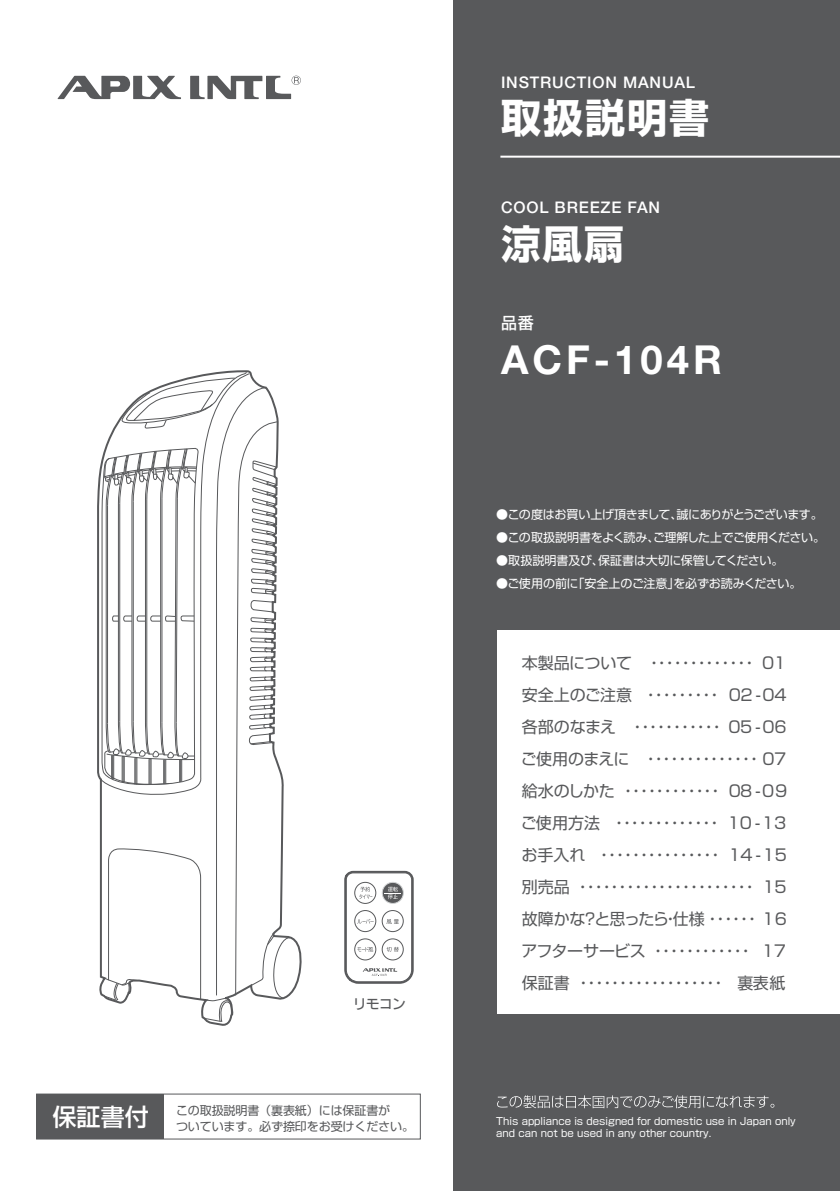
<style>
.page{position:relative;width:840px;height:1191px;background:#fff}
.page>*{position:absolute;margin:0;border:0;box-sizing:border-box;transform-origin:0 0}
.t1{font:700 40px "Helvetica Neue LT Std";letter-spacing:.1em;color:#fff}
.t2{font:40px "Shin Go Pro Bold 90 pv RKSJ H";letter-spacing:.05em;color:#fff}
.t3{font:39.6px "Shin Go Pro Bold 90 pv RKSJ H";color:#fff}
.t4{font:16px/32px "Shin Go Pro Regular 90 pv RKSJ H";letter-spacing:-.01em;color:#58595b;text-align:justify}
.t5{font:500 16px "Helvetica Neue LT Std";letter-spacing:.05em;color:#fff}
.t6{font:16px "Shin Go Pro Medium 90 pv RKSJ H";color:#fff}
.t7{font:14px "Rodin Cattleya Pro DB 90 pv RKSJ H";color:#58595b}
.t8{font:12px "Shin Go Pro Regular 90 pv RKSJ H";letter-spacing:-.03em;color:#fff}
.t9{font:12px/16px "Shin Go Pro Regular 90 pv RKSJ H";letter-spacing:-.01em;color:#58595b}
.t10{font:12px "Shin Go Pro Regular 90 pv RKSJ H";letter-spacing:-.01em;color:#fff}
.t11{font:10px/12px "Shin Go Pro Regular 90 pv RKSJ H";color:#fff}
</style>
<div class="page">
<div style="left:453px;top:0;width:386px;height:1191px;background:#58595b"></div>
<div style="left:497px;top:630px;width:342px;height:383px;background:#fff"></div>
<hr style="left:500px;top:156px;width:339px;height:2px;background:#fff">
<svg style="left:497px;top:1095px;width:277px;height:13px"></svg>
<svg style="left:57px;top:76px;width:124px;height:23px"></svg>
<svg style="left:190px;top:76px;width:111px;height:23px"></svg>
<div style="left:37px;top:1094px;width:127px;height:45px;background:#58595b"></div>
<svg style="left:97px;top:370px;width:205px;height:626px"></svg>
<svg style="left:101px;top:371px;width:190px;height:655px"></svg>
<svg style="left:344px;top:870px;width:70px;height:114px"></svg>
<p class="t7" style="left:352px;top:998px;width:55px">リモコン</p>
<p class="t9" style="left:53px;top:1103px;width:363px;text-indent:123px">この取扱説明書（裏表紙）には保証書が<sup>保証書付</sup> ついています。必ず捺印をお受けください。</p>
<p class="t5" style="left:501px;top:73px;width:195px">INSTRUCTION MANUAL</p>
<p class="t2" style="left:501px;top:103px;width:210px">取扱説明書</p>
<p class="t5" style="left:501px;top:198px;width:160px">COOL BREEZE FAN</p>
<p class="t3" style="left:501px;top:229px;width:124px">涼風扇</p>
<p class="t6" style="left:501px;top:317px;width:34px">品番</p>
<p class="t1" style="left:501px;top:336px;width:222px">ACF-104R</p>
<p class="t8" style="left:496px;top:510px;width:328px">●この度はお買い上げ頂きまして、誠にありがとうございます。</p>
<p class="t8" style="left:496px;top:533px;width:330px">●この取扱説明書をよく読み、ご理解した上でご使用ください。</p>
<p class="t10" style="left:496px;top:556px;width:288px">●取扱説明書及び、保証書は大切に保管してください。</p>
<p class="t8" style="left:496px;top:579px;width:306px">●ご使用の前に「安全上のご注意」を必ずお読みください。</p>
<p class="t4" style="left:520px;top:649px;width:268px">本製品について　・・・・・・・・・・・・・ 01安全上のご注意　・・・・・・・・・ 02 -04各部のなまえ　・・・・・・・・・・・ 05 -06ご使用のまえに　・・・・・・・・・・・・・・ 07給水のしかた・・・・・・・・・・・・ 08 -09ご使用方法　・・・・・・・・・・・・・ 10 -1 3お手入れ　・・・・・・・・・・・・・・・ 14 -1 5別売品 ・・・・・・・・・・・・・・・・・・・・・・ 1 5故障かな？と思ったら・仕様 ・・・・・・　1 6アフターサービス ・・・・・・・・・・・・ 1 7保証書 ・・・・・・・・・・・・・・・・・・　裏表紙</p>
<p class="t11" style="left:496px;top:1116px;width:301px">This appliance is designed for domestic use in Japan only and can not be used in any other country.</p>
</div>
